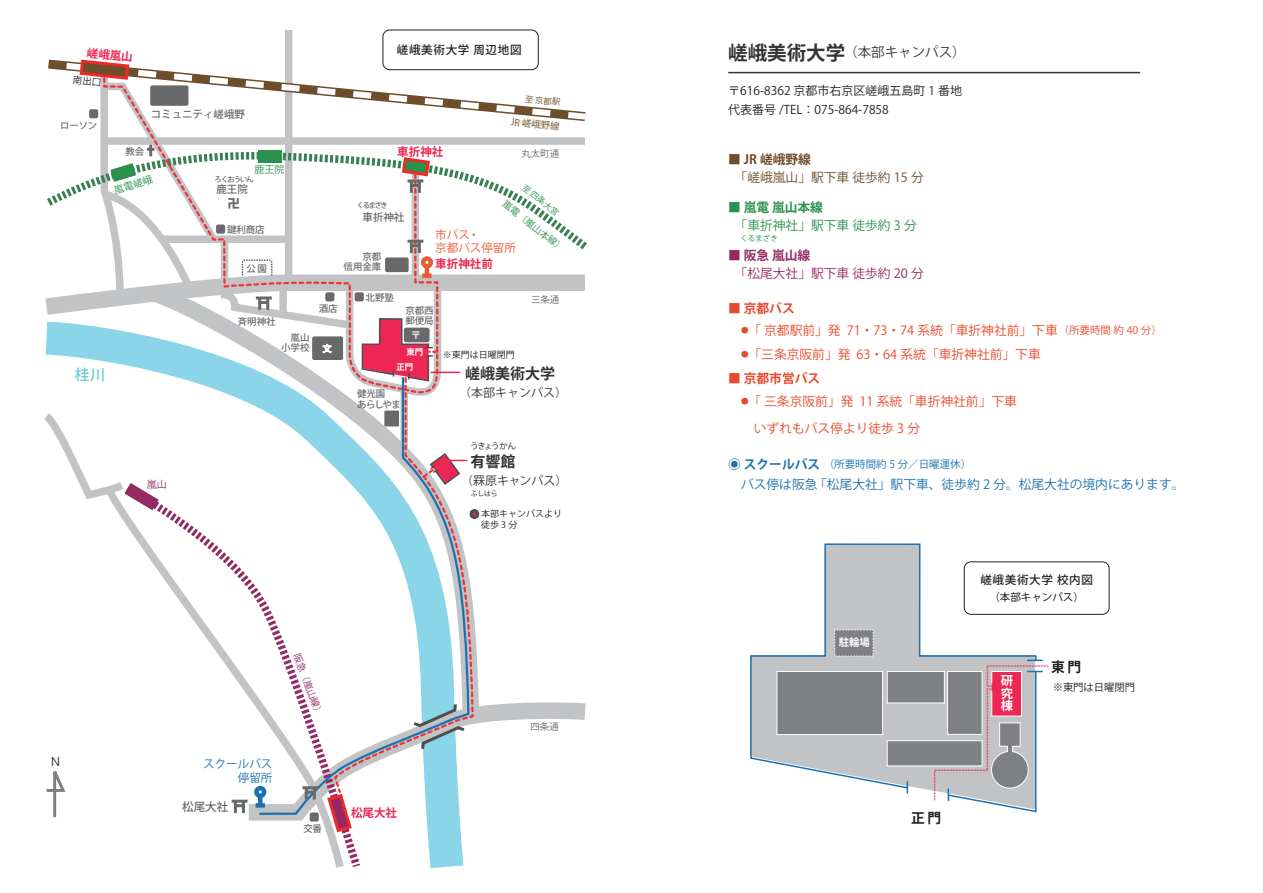
<style>
.page{position:relative;width:1263px;height:893px;background:#fff}
.page>*{position:absolute;margin:0;border:0;box-sizing:border-box;transform-origin:0 0}
.t1{font:700 15px "Koz Go Pro";color:#343434}
.t2{font:500 14.7px "Koz Go Pro";color:#66c9d4}
.t3{font:700 13.8px "Koz Go Pro";color:#231f20}
.t4{font:13.5px "Koz Go Pro";color:#343434}
.t5{font:12.75px/27px "Koz Go Pro";color:#e74b2d}
.t6{font:12.75px "Koz Go Pro";color:#1b72b3}
.t7{font:12.75px "Koz Go Pro";color:#6e4d2b}
.t8{font:12.75px "Koz Go Pro";color:#952a63}
.t9{font:12.75px "Koz Go Pro";color:#2b914d}
.t10{font:700 12.75px "Koz Go Pro";color:#e74b2d}
.t11{font:700 12.75px "Koz Go Pro";color:#6e4d2b}
.t12{font:700 12.75px "Koz Go Pro";color:#2b914d}
.t13{font:700 12.75px "Koz Go Pro";color:#952a63}
.t14{font:800 12.6px "Koz Go Pro";color:#67696b}
.t15{font:700 12.3px/12.3px "Koz Go Pro";color:#fff;text-align:justify}
.t16{font:12px/19.5px "Koz Go Pro";color:#231f20}
.t17{font:12px "Koz Go Pro";color:#343434}
.t18{font:500 11.55px "Koz Go Pro";letter-spacing:.06em;color:#231f20}
.t19{font:700 11.55px "Koz Go Pro";color:#ed2653}
.t20{font:11.55px/12.8px "Koz Go Pro";color:#e85d36}
.t21{font:11.55px/14.7px "Koz Go Pro";color:#1b72b3;text-align:right}
.t22{font:500 11.55px "Koz Go Pro";color:#67696b}
.t23{font:11.55px "Hira Kaku Pro W3";color:#231f20}
.t24{font:10.5px "Koz Go Pro";color:#1b72b3}
.t25{font:500 10.5px "Koz Go Pro";color:#67696b}
.t26{font:10.5px "Koz Go Pro";color:#030303}
.t27{font:700 10.5px "Koz Go Pro";color:#fff}
.t28{font:10.35px "Koz Go Pro";color:#231f20}
.t29{font:700 10.35px "Koz Go Pro";color:#fff}
.t30{font:9.9px "Koz Go Pro";color:#2b914d}
.t31{font:9.9px "Koz Go Pro";color:#952a63}
.t32{font:500 9.45px/10.5px "Koz Go Pro";color:#67696b;text-align:right}
.t33{font:9.45px "Koz Go Pro";color:#67696b}
.t34{font:9.45px "Koz Go Pro";color:#2b914d}
.t35{font:500 9.45px/10.5px "Koz Go Pro";letter-spacing:-.025em;color:#67696b}
.t36{font:9.45px "Koz Go Pro";color:#952a63}
.t37{font:9.45px "Koz Go Pro";color:#6e4d2b}
.t38{font:9px/10.5px "Koz Go Pro";color:#231f20}
.t39{font:8.4px "Koz Go Pro";letter-spacing:-.14em;color:#231f20}
.t40{font:8.4px "Koz Go Pro";color:#2b914d}
.t41{font:8.4px "Koz Go Pro";color:#6e4d2b}
.t42{font:700 8.4px "Koz Go Pro";color:#fff}
.t43{font:7.5px "Koz Go Pro";color:#2b914d}
.t44{font:500 7.35px "Koz Go Pro";letter-spacing:-.13em;color:#67696b}
.t45{font:6.75px "Koz Go Pro";color:#231f20}
.s1{color:#ed2653}
.s2{font-weight:700;font-size:19.5px}
.s3{font-size:10.5px}
.s4{font-weight:700;font-size:12.75px}
</style>
<div class="page">
<svg style="left:427px;top:829px;width:37px;height:40px"></svg>
<div style="left:285px;top:30px;width:7px;height:252px;background:#c2c3c5"></div>
<svg style="left:426px;top:688px;width:160px;height:141px"></svg>
<svg style="left:118px;top:504px;width:242px;height:364px"></svg>
<svg style="left:44px;top:413px;width:115px;height:97px"></svg>
<svg style="left:325px;top:816px;width:29px;height:18px"></svg>
<div style="left:310px;top:812px;width:9px;height:10px;background:#67696b;border-radius:2px"></div>
<hr style="left:232px;top:800px;width:15px;height:3px;background:#67696b">
<svg style="left:234px;top:802px;width:11px;height:11px"></svg>
<div style="left:254px;top:786px;width:12px;height:12px;border:4px solid #1b72b3;border-radius:50%"></div>
<div style="left:256px;top:803px;width:9px;height:5px;background:#1b72b3"></div>
<svg style="left:750px;top:543px;width:287px;height:247px"></svg>
<svg style="left:906px;top:781px;width:2px;height:13px"></svg>
<svg style="left:475px;top:509px;width:5px;height:10px"></svg>
<hr style="left:728px;top:72px;width:412px;height:1px;background:#343434">
<svg style="left:46px;top:771px;width:20px;height:47px"></svg>
<div style="left:964px;top:562px;width:145px;height:52px;border:1px solid #231f20;border-radius:7px"></div>
<div style="left:383px;top:30px;width:155px;height:40px;border:1px solid #231f20;border-radius:7px"></div>
<svg style="left:471px;top:509px;width:4px;height:286px"></svg>
<svg style="left:258px;top:399px;width:213px;height:417px"></svg>
<svg style="left:420px;top:452px;width:47px;height:34px"></svg>
<hr style="left:302px;top:786px;width:16px;height:3px;background:#67696b">
<svg style="left:305px;top:789px;width:11px;height:11px"></svg>
<div style="left:887px;top:671px;width:58px;height:32px;background:#7f8083;border:1px solid #fff"></div>
<div style="left:834px;top:630px;width:39px;height:26px;background:#7f8083"></div>
<div style="left:887px;top:740px;width:95px;height:26px;background:#7f8083;border:1px solid #fff"></div>
<div style="left:776px;top:671px;width:107px;height:64px;background:#7f8083;border:1px solid #fff"></div>
<svg style="left:933px;top:660px;width:115px;height:153px"></svg>
<svg style="left:45px;top:54px;width:542px;height:345px"></svg>
<p class="t19" style="left:88px;top:45px;width:48px;rotate:6deg">嵯峨嵐山</p>
<p class="t18" style="left:397px;top:43px;width:126px">嵯峨美術大学 周辺地図</p>
<p class="t32" style="left:60px;top:121px;width:39px">ローソン</p>
<p class="t25" style="left:151px;top:107px;width:96px">コミュニティ嵯峨野</p>
<p class="t32" style="left:125px;top:146px;width:20px">教会</p>
<p class="t30" style="left:112px;top:184px;width:41px;rotate:-17deg">嵐電嵯峨</p>
<p class="t30" style="left:254px;top:163px;width:31px">鹿王院</p>
<p class="t44" style="left:215px;top:174px;width:41px">ろくおういん</p>
<p class="t25" style="left:216px;top:183px;width:33px">鹿王院</p>
<p class="t14" style="left:227px;top:195px;width:14px">卍</p>
<p class="t32" style="left:227px;top:224px;width:39px">鍵利商店</p>
<p class="t32" style="left:246px;top:264px;width:22px">公園</p>
<p class="t2" style="left:75px;top:365px;width:32px">桂川</p>
<p class="t32" style="left:238px;top:316px;width:39px">斉明神社</p>
<p class="t32" style="left:281px;top:332px;width:30px">嵐山小学校</p>
<p class="t41" style="left:526px;top:93px;width:37px;rotate:6deg">至 京都駅</p>
<p class="t19" style="left:397px;top:144px;width:48px">車折神社</p>
<p class="t37" style="left:511px;top:116px;width:51px;rotate:6deg">JR 嵯峨野線</p>
<p class="t33" style="left:521px;top:148px;width:39px">丸太町通</p>
<p class="t44" style="left:357px;top:201px;width:33px">くるまざき</p>
<p class="t25" style="left:362px;top:210px;width:43px">車折神社</p>
<p class="t32" style="left:344px;top:252px;width:39px">京都<br>信用金庫</p>
<p class="t40" style="left:527px;top:182px;width:45px;rotate:38deg">至 四条大宮</p>
<p class="t34" style="left:508px;top:198px;width:77px;rotate:38deg">嵐電（嵐山本線）</p>
<p class="t20" style="left:435px;top:229px;width:82px">市バス・<br>京都バス停留所</p>
<p class="t19" style="left:435px;top:256px;width:59px">車折神社前</p>
<p class="t32" style="left:319px;top:304px;width:20px">酒店</p>
<p class="t32" style="left:366px;top:293px;width:30px">北野塾</p>
<p class="t32" style="left:405px;top:306px;width:30px;text-align:left">京都西郵便局</p>
<p class="t27" style="left:411px;top:329px;width:12px">〒</p>
<p class="t42" style="left:406px;top:346px;width:18px">東門</p>
<p class="t38" style="left:443px;top:349px;width:73px">※東門は日曜閉門</p>
<p class="t33" style="left:531px;top:293px;width:30px">三条通</p>
<p class="t42" style="left:397px;top:362px;width:18px">正門</p>
<p class="t35" style="left:357px;top:389px;width:46px">健光園<br>あらしやま</p>
<p class="t1" style="left:465px;top:364px;width:91px">嵯峨美術大学</p>
<p class="t17" style="left:459px;top:385px;width:109px">（本部キャンパス）</p>
<p class="t31" style="left:147px;top:478px;width:21px">嵐山</p>
<p class="t39" style="left:470px;top:440px;width:48px">うきょうかん</p>
<p class="t1" style="left:470px;top:452px;width:46px">有響館</p>
<p class="t17" style="left:461px;top:473px;width:108px">（罧原キャンパス）</p>
<p class="t38" style="left:468px;top:509px;width:96px"><span class="s1">◉</span> 本部キャンパスより　 徒歩3分</p>
<p class="t45" style="left:471px;top:489px;width:28px">ふしはら</p>
<p class="t23" style="left:51px;top:751px;width:10px">N</p>
<p class="t21" style="left:203px;top:756px;width:71px">スクールバス停留所</p>
<p class="t22" style="left:182px;top:800px;width:48px">松尾大社</p>
<p class="t36" style="left:303px;top:652px;width:68px;rotate:70deg">阪急（嵐山線）</p>
<p class="t32" style="left:303px;top:824px;width:20px">交番</p>
<p class="t19" style="left:351px;top:805px;width:48px">松尾大社</p>
<p class="t33" style="left:530px;top:721px;width:30px">四条通</p>
<p class="t4" style="left:728px;top:44px;width:239px"><span class="s2">嵯峨美術大学</span>（本部キャンパス）</p>
<p class="t16" style="left:728px;top:81px;width:235px">〒616-8362 京都市右京区嵯峨五島町 1 番地代表番号 /TEL：075-864-7858</p>
<p class="t11" style="left:728px;top:151px;width:84px">■ JR 嵯峨野線</p>
<p class="t7" style="left:728px;top:169px;width:197px">　「嵯峨嵐山」駅下車 徒歩約 15 分</p>
<p class="t12" style="left:728px;top:199px;width:96px">■ 嵐電 嵐山本線</p>
<p class="t9" style="left:728px;top:217px;width:190px">　「車折神社」駅下車 徒歩約 3 分</p>
<p class="t13" style="left:728px;top:247px;width:84px">■ 阪急 嵐山線</p>
<p class="t8" style="left:728px;top:265px;width:197px">　「松尾大社」駅下車 徒歩約 20 分</p>
<p class="t43" style="left:740px;top:234px;width:39px">くるまざき</p>
<p class="t10" style="left:728px;top:300px;width:68px">■ 京都バス</p>
<p class="t5" style="left:741px;top:317px;width:422px"><sup>●</sup>「 京都駅前」発 71・73・74 系統「車折神社前」下車<span class="s3">（所要時間 約 40 分）</span></p>
<p class="t5" style="left:741px;top:341px;width:301px"><sup>●</sup>「三条京阪前」発 63・64 系統「車折神社前」下車</p>
<p class="t10" style="left:728px;top:370px;width:94px">■ 京都市営バス</p>
<p class="t5" style="left:728px;top:388px;width:290px;text-indent:13px"><sup>●</sup>「 三条京阪前」発 11 系統「車折神社前」下車　　いずれもバス停より徒歩 3 分</p>
<p class="t24" style="left:728px;top:457px;width:245px"><span class="s4">◉ スクールバス</span>（所要時間約 5 分／日曜運休）</p>
<p class="t6" style="left:741px;top:476px;width:445px">バス停は阪急 「松尾大社」駅下車、徒歩約 2 分。松尾大社の境内にあります。</p>
<p class="t18" style="left:980px;top:573px;width:114px">嵯峨美術大学 校内図</p>
<p class="t29" style="left:839px;top:636px;width:32px">駐輪場</p>
<p class="t3" style="left:911px;top:809px;width:32px">正門</p>
<p class="t26" style="left:989px;top:590px;width:96px">（本部キャンパス）</p>
<p class="t15" style="left:1001px;top:675px;width:14px">研究棟</p>
<p class="t3" style="left:1051px;top:658px;width:32px">東門</p>
<p class="t28" style="left:1053px;top:681px;width:84px">※東門は日曜閉門</p>
</div>
